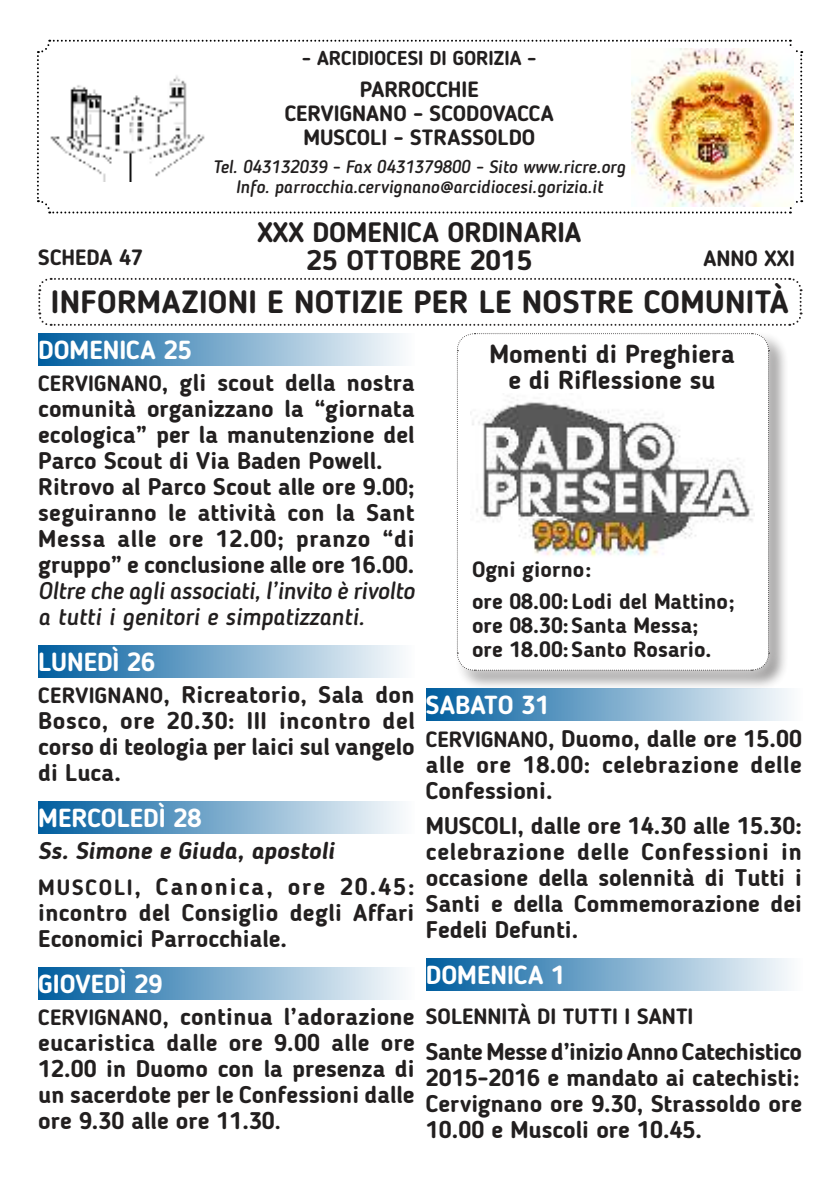
<style>
.page{position:relative;width:840px;height:1191px;background:#fff}
.page>*{position:absolute;margin:0;border:0;box-sizing:border-box;transform-origin:0 0}
.t1{font:700 32px "Blogger Sans";letter-spacing:.01em;color:#221f1f}
.t2{font:700 28px "Blogger Sans";color:#221f1f}
.t3{font:700 26px "Blogger Sans";color:#fff}
.t4{font:700 26px/26px "Blogger Sans";color:#221f1f;text-align:center}
.t5{font:700 24px/26px "Blogger Sans";color:#221f1f;text-align:justify}
.t6{font:italic 500 24px/26px "Blogger Sans";letter-spacing:-.01em;color:#221f1f}
.t7{font:italic 700 24px/35.6px "Blogger Sans";color:#221f1f}
.t8{font:700 22px/24px "Blogger Sans";color:#221f1f}
.t9{font:700 20px "Blogger Sans";color:#221f1f}
.t10{font:italic 500 18px/20px "Blogger Sans";color:#221f1f;text-align:center}
.s1{font-size:22px}
.s2{font-style:normal;font-size:22px}
.s3{font-style:normal}
</style>
<div class="page">
<div style="left:38px;top:333px;width:376px;height:32px;background:linear-gradient(to right,#005d9e,#fbfcfd)"></div>
<div style="left:38px;top:645px;width:376px;height:32px;background:linear-gradient(to right,#005d9e,#fbfcfd)"></div>
<div style="left:38px;top:801px;width:376px;height:32px;background:linear-gradient(to right,#005d9e,#fbfcfd)"></div>
<div style="left:38px;top:967px;width:376px;height:32px;background:linear-gradient(to right,#005d9e,#fbfcfd)"></div>
<svg style="left:37px;top:40px;width:764px;height:173px"></svg>
<svg style="left:38px;top:277px;width:764px;height:49px"></svg>
<div style="left:454px;top:331px;width:333px;height:358px;background:#221f1f;opacity:.5"></div>
<div style="left:444px;top:321px;width:337px;height:362px;background:#fff;opacity:.75"></div>
<svg style="left:456px;top:333px;width:313px;height:338px"></svg>
<img style="left:470px;top:394px;width:283px;height:165px">
<div style="left:425px;top:688px;width:376px;height:32px;background:linear-gradient(to right,#005d9e,#fbfcfd)"></div>
<div style="left:425px;top:958px;width:376px;height:32px;background:linear-gradient(to right,#005d9e,#fbfcfd)"></div>
<img style="left:631px;top:49px;width:161px;height:157px">
<p class="t9" style="left:302px;top:50px;width:235px">- ARCIDIOCESI DI GORIZIA -</p>
<p class="t8" style="left:284px;top:80px;width:270px;text-align:center">PARROCCHIE<br>CERVIGNANO - SCODOVACCA<br>MUSCOLI - STRASSOLDO</p>
<p class="t10" style="left:213px;top:159px;width:414px">Tel. 043132039 - Fax 0431379800 - Sito www.ricre.org<br>Info. parrocchia.cervignano@arcidiocesi.gorizia.it</p>
<p class="t2" style="left:257px;top:221px;width:325px">XXX DOMENICA ORDINARIA</p>
<p class="t8" style="left:38px;top:248px;width:106px">SCHEDA 47</p>
<p class="t2" style="left:306px;top:249px;width:227px">25 OTTOBRE 2015</p>
<p class="t8" style="left:703px;top:248px;width:93px">ANNO XXI</p>
<h1 class="t1" style="left:51px;top:289px;width:739px">INFORMAZIONI E NOTIZIE PER LE NOSTRE COMUNITÀ</h1>
<p class="t4" style="left:489px;top:344px;width:246px">Momenti di Preghiera e di Rilessione su</p>
<p class="t3" style="left:38px;top:340px;width:155px">DOMENICA 25</p>
<p class="t5" style="left:38px;top:372px;width:377px;text-align:left"><span class="s1">CERVIGNANO</span>, gli scout della nostra comunità organizzano la “giornata ecologica” per la manutenzione del Parco Scout di Via Baden Powell.<br>Ritrovo al Parco Scout alle ore 9.00; seguiranno le attività con la Sant Messa alle ore 12.00; pranzo “di gruppo” e conclusione alle ore 16.00.</p>
<p class="t6" style="left:38px;top:580px;width:378px">Oltre che agli associati, l’invito è rivolto a tutti i genitori e simpatizzanti.</p>
<p class="t3" style="left:38px;top:652px;width:118px">LUNEDÌ 26</p>
<p class="t5" style="left:38px;top:684px;width:378px"><span class="s1">CERVIGNANO</span>, Ricreatorio, Sala don Bosco, ore 20.30: III incontro del corso di teologia per laici sul vangelo di Luca.</p>
<p class="t3" style="left:38px;top:808px;width:165px">MERCOLEDÌ 28</p>
<p class="t7" style="left:38px;top:835px;width:377px">Ss. Simone e Giuda, apostoli<br><span class="s2">MUSCOLI</span><span class="s3">, Canonica, ore 20.45:</span></p>
<p class="t5" style="left:38px;top:899px;width:377px">incontro del Consiglio degli Afari<br>Economici Parrocchiale.</p>
<p class="t3" style="left:38px;top:973px;width:126px">GIOVEDÌ 29</p>
<p class="t5" style="left:38px;top:1006px;width:378px"><span class="s1">CERVIGNANO</span>, continua l’adorazione eucaristica dalle ore 9.00 alle ore 12.00 in Duomo con la presenza di un sacerdote per le Confessioni dalle ore 9.30 alle ore 11.30<span class="s1">.</span></p>
<p class="t8" style="left:472px;top:556px;width:264px;line-height:32px">Ogni giorno:<br>ore 08.00: Lodi del Mattino;</p>
<p class="t8" style="left:472px;top:616px;width:241px">ore 08.30: Santa Messa; ore 18.00: Santo Rosario.</p>
<p class="t3" style="left:425px;top:695px;width:125px">SABATO 31</p>
<p class="t5" style="left:425px;top:727px;width:377px"><span class="s1">CERVIGNANO</span>, Duomo, dalle ore 15.00 alle ore 18.00: celebrazione delle Confessioni.</p>
<p class="t5" style="left:425px;top:815px;width:377px">MUSCOLI, dalle ore 14.30 alle 15.30: celebrazione delle Confessioni in occasione della solennità di Tutti i Santi e della Commemorazione dei Fedeli Defunti.</p>
<p class="t3" style="left:425px;top:965px;width:141px">DOMENICA 1</p>
<p class="t8" style="left:425px;top:1006px;width:269px">SOLENNITÀ DI TUTTI I SANTI</p>
<p class="t5" style="left:425px;top:1040px;width:377px">Sante Messe d’inizio Anno Catechistico 2015-2016 e mandato ai catechisti:<br>Cervignano ore 9.30, Strassoldo ore 10.00 e Muscoli ore 10.45.</p>
</div>
